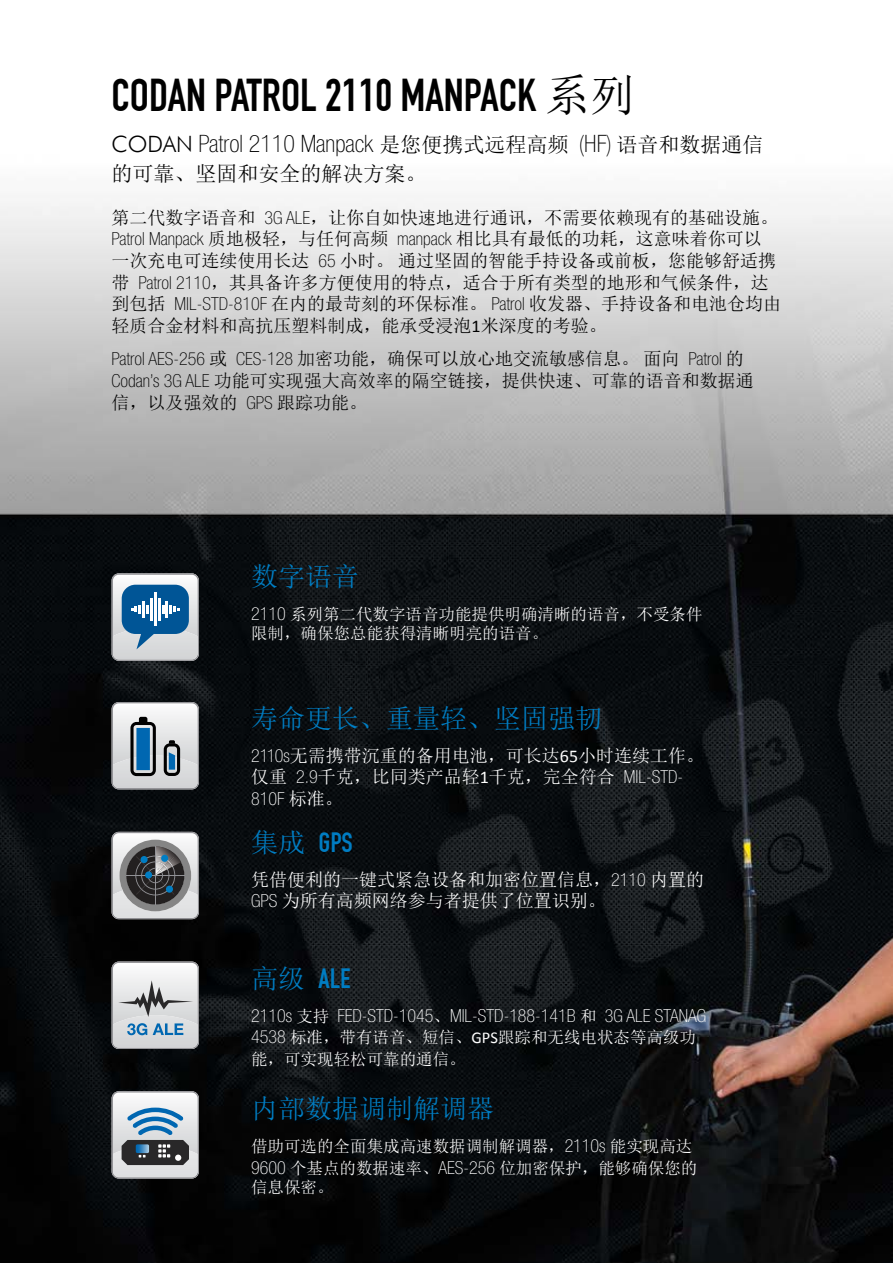
<style>
.page{position:relative;width:893px;height:1263px;background:#fff}
.page>*{position:absolute;margin:0;border:0;box-sizing:border-box;transform-origin:0 0}
.t1{font:45px "DIN Engschrift Alternate";color:#000}
.t2{font:29.25px "DIN 1451 Engschrift Regular";color:#007dc3}
.t3{font:27px "Sim Sun";color:#007dc3}
.t4{font:100 condensed 24px "Helvetica Neue LT Std";color:#000}
.t5{font:21px "Sim Sun";color:#000}
.t6{font:18px/21.6px "Sim Sun";color:#000}
.t7{font:18px/21.6px "Sim Sun";color:#fff}
.t8{font:100 condensed 18px "Helvetica Neue LT Std";color:#fff}
.t9{font:100 condensed 18px "Helvetica Neue LT Std";color:#000}
.t10{font:16.5px/21.6px "Sim Sun";color:#fff}
.s1{font-family:"Sim Sun"}
.s2{font-family:"Futura BT";font-weight:300;font-stretch:normal;font-size:22.5px}
.s3{font-family:"Sim Sun";font-weight:400;font-stretch:normal;font-size:21px}
.s4{font-family:"Helvetica Neue LT Std";font-weight:100;font-stretch:condensed}
.s5{font-family:"Calibri"}
.s6{font-family:"Sim Sun";font-weight:400;font-stretch:normal}
.s7{font-family:"Helvetica Neue LT Std";font-weight:100;font-stretch:condensed;font-size:18px}
.s8{font-family:"Sim Sun";font-size:27px}
.s9{font-family:"Sim Sun";font-weight:400;font-stretch:normal;font-size:16.5px}
</style>
<div class="page">
<img style="left:0;top:203px;width:893px;height:1060px">
<svg style="left:112px;top:832px;width:87px;height:87px;background:#989798"></svg>
<img style="left:156px;top:855px;width:17px;height:12px">
<hr style="left:155px;top:846px;width:1px;height:58px;background:#919195">
<div style="left:161px;top:855px;width:7px;height:7px;background:#007dc3;border-radius:50%"></div>
<div style="left:166px;top:886px;width:7px;height:7px;background:#007dc3;border-radius:50%"></div>
<hr style="left:126px;top:875px;width:58px;height:1px;background:#919195">
<div style="left:145px;top:871px;width:7px;height:7px;background:#007dc3;border-radius:50%"></div>
<div style="left:141px;top:856px;width:7px;height:7px;background:#007dc3;border-radius:50%"></div>
<svg style="left:112px;top:961px;width:87px;height:88px"></svg>
<svg style="left:112px;top:1091px;width:87px;height:87px"></svg>
<div style="left:175px;top:1154px;width:6px;height:7px;background:#fff;border-radius:50%"></div>
<svg style="left:112px;top:573px;width:87px;height:88px"></svg>
<svg style="left:112px;top:702px;width:87px;height:87px"></svg>
<h1 class="t1" style="left:112px;top:69px;width:525px">CODAN PATROL 2110 MANPACK <span class="s1">系列</span></h1>
<h3 class="t4" style="left:112px;top:130px;width:653px"><span class="s2">CODAN</span> Patrol 2110 Manpack <span class="s3">是您便携式远程高频</span> (HF) <span class="s3">语音和数据通信</span></h3>
<p class="t5" style="left:112px;top:163px;width:316px">的可靠、坚固和安全的解决方案。</p>
<p class="t6" style="left:112px;top:206px;width:671px">第二代数字语音和 <span class="s4">3G ALE</span>，让你自如快速地进行通讯，不需要依赖现有的基础设施。<span class="s4">Patrol Manpack</span> 质地极轻，与任何高频 <span class="s4">manpack</span> 相比 具 有最低的功耗，这意味着你可以一 次充电可连续使用长达 <span class="s4">65</span> 小时。通过坚固的智能手持设备或前板，您能够舒适携带 <span class="s4">Patrol 2110</span>，其具备许多方便使用的特点，适合于所有类型的地形和气候条件，达到包括 <span class="s4">MIL-STD-810F</span> 在内的最苛刻的环保标准。 <span class="s4">Patrol</span> 收发器、手持设备和电池仓均由轻质合金材料和高抗压塑料制成，能承受浸泡<span class="s5">1</span>米深度的考验。</p>
<p class="t9" style="left:112px;top:349px;width:634px">Patrol AES-256 <span class="s6">或</span> CES-128 <span class="s6">加密功能，确保可以 放心地交流敏感信息。面向</span> Patrol <span class="s6">的</span></p>
<p class="t6" style="left:112px;top:370px;width:644px"><span class="s4">Codan’s 3G ALE</span> 功能可实现强大高效率的隔空链接，提供快速、可靠的语音和数据通信，以及强效的 <span class="s4">GPS</span> 跟踪功能。</p>
<h3 class="t3" style="left:251px;top:563px;width:109px">数字语音</h3>
<p class="t10" style="left:251px;top:604px;width:453px;line-height:19.8px"><span class="s7">2110</span> 系列第二代数字语音功能提供明确清晰的语音，不受条件限制，确保您总能获得清晰明亮的语音。</p>
<h3 class="t3" style="left:251px;top:705px;width:352px">寿命更长、重量轻、坚固强韧</h3>
<p class="t7" style="left:251px;top:744px;width:454px"><span class="s4">2110s</span>无需携带沉重的备用电池，可长达<span class="s5">65</span>小时连续 工作。仅重 <span class="s4">2.9</span>千克，比同类产品轻<span class="s5">1</span>千克，完全符 合 <span class="s4">MIL-STD-</span></p>
<p class="t8" style="left:251px;top:788px;width:93px">810F <span class="s6">标准。</span></p>
<h2 class="t2" style="left:251px;top:825px;width:103px"><span class="s8">集成</span> GPS</h2>
<p class="t7" style="left:251px;top:868px;width:454px">凭借便利的一键式紧急设备和加密位置信息，<span class="s4">2110</span> 内置的<br><span class="s4">GPS</span> 为所有高频网络参与者提供了位置识别。</p>
<h2 class="t2" style="left:251px;top:961px;width:101px"><span class="s8">高级</span> ALE</h2>
<p class="t8" style="left:251px;top:1005px;width:457px">2110s <span class="s9">支持</span> FED-STD-1045<span class="s9">、</span>MIL-STD-188-141B <span class="s9">和</span> 3G ALE STANAG</p>
<p class="t10" style="left:251px;top:1026px;width:446px"><span class="s7">4538</span> 标准，带有语音、短信、<span class="s5">GPS</span>跟踪和无线电状态等高级功能，可实现轻松可靠的通信。</p>
<h3 class="t3" style="left:251px;top:1095px;width:244px">内部数据调制解调器</h3>
<p class="t10" style="left:251px;top:1135px;width:448px">借助可选的全面集成高速数据调制解调器，<span class="s7">2110s</span> 能实现高达<br><span class="s7">9600</span> 个基点的数据速率、<span class="s7">AES-256</span> 位加密保护，能够确保您的</p>
<p class="t10" style="left:251px;top:1177px;width:84px">信息保密。</p>
</div>
